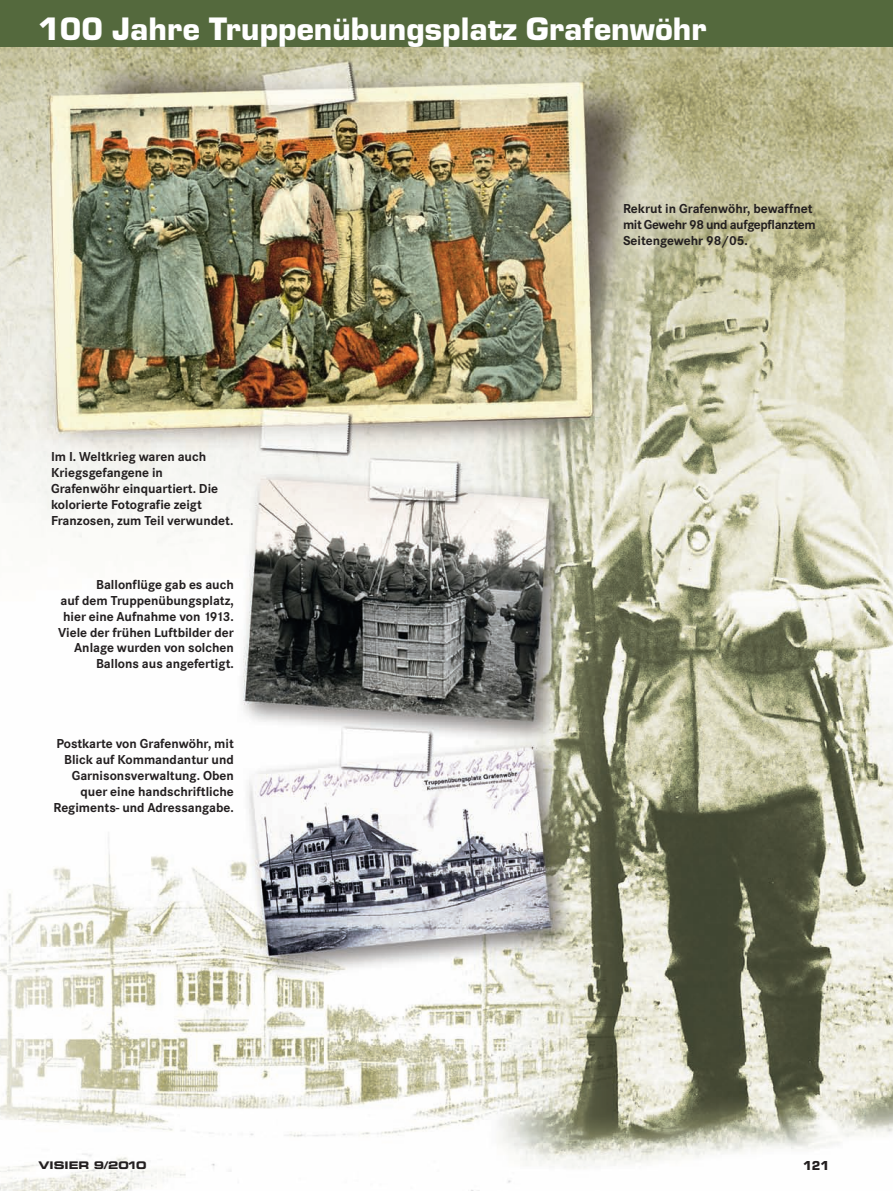
<style>
.page{position:relative;width:893px;height:1191px;background:#fff}
.page>*{position:absolute;margin:0;border:0;box-sizing:border-box;transform-origin:0 0}
.t1{font:700 30px "Eurostile";color:#fff}
.t2{font:700 13.5px/15.9px "Corporate S";color:#231f20}
.t3{font:700 12px "Eurostile";color:#231f20}
.t4{font:10.5px "Eurostile Bold Extended Two";color:#231f20}
</style>
<div class="page">
<img style="left:0;top:47px;width:893px;height:1144px">
<div style="left:0;top:0;width:893px;height:47px;background:#54693d"></div>
<p class="t1" style="left:38px;top:17px;width:670px">100 Jahre Truppenübungsplatz Grafenwöhr</p>
<p class="t2" style="left:51px;top:450px;width:184px">Im I. Weltkrieg waren auch<br>Kriegsgefangene in<br>Grafenwöhr einquartiert. Die kolorierte Fotografie zeigt<br>Franzosen, zum Teil verwundet.</p>
<p class="t2" style="left:58px;top:577px;width:177px;text-align:right">Ballonflüge gab es auch<br>auf dem Truppenübungsplatz, hier eine Aufnahme von 1913.<br>Viele der frühen Luftbilder der<br>Anlage wurden von solchen<br>Ballons aus angefertigt.</p>
<p class="t2" style="left:53px;top:737px;width:182px;text-align:right">Postkarte von Grafenwöhr, mit<br>Blick auf Kommandantur und<br>Garnisonsverwaltung. Oben quer eine handschriftliche<br>Regiments- und Adressangabe.</p>
<p class="t2" style="left:623px;top:201px;width:194px">Rekrut in Grafenwöhr, bewaffnet mit Gewehr 98 und aufgepflanztem<br>Seitengewehr 98/05.</p>
<p class="t4" style="left:38px;top:1161px;width:110px">VISIER 9/2010</p>
<p class="t3" style="left:803px;top:1160px;width:27px">121</p>
</div>
